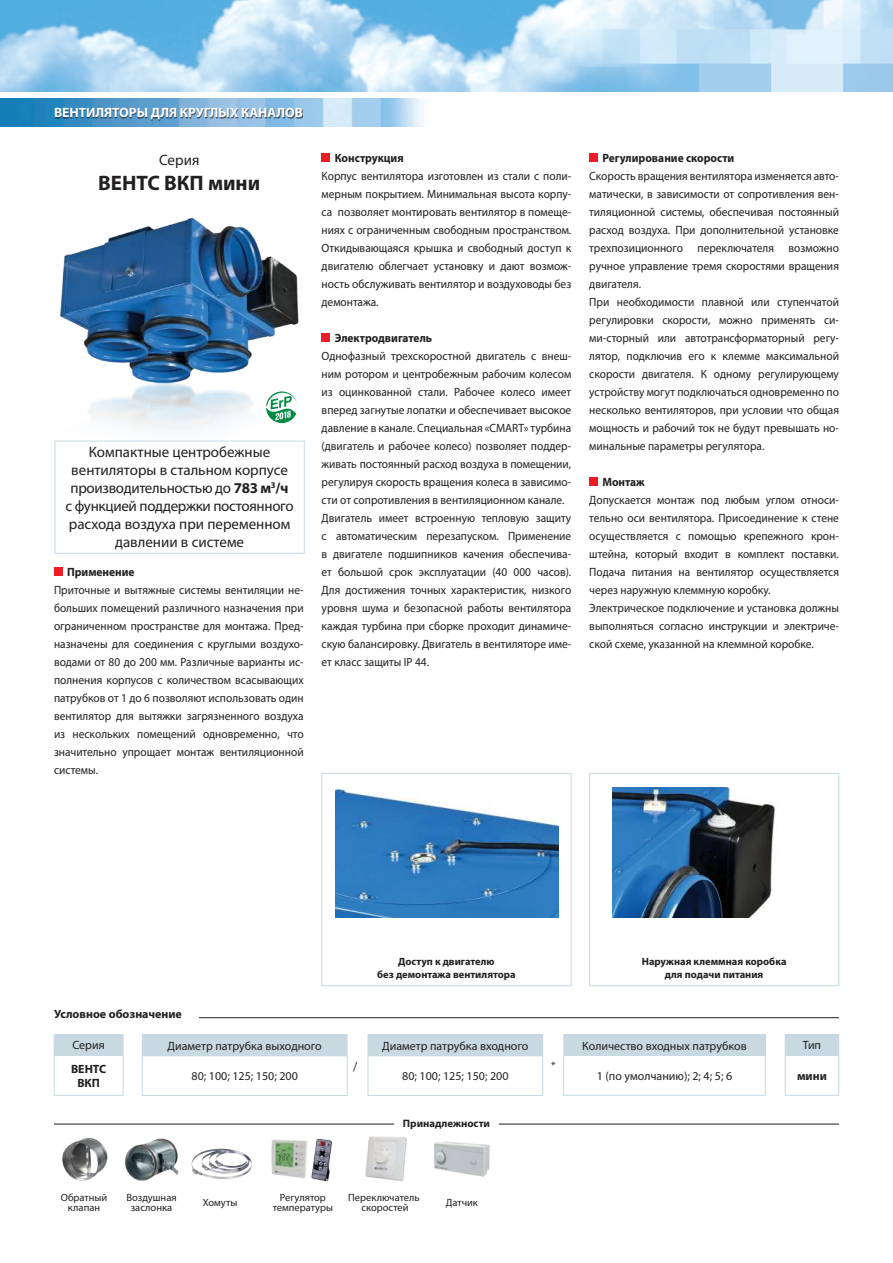
<style>
.page{position:relative;width:893px;height:1263px;background:#fff}
.page>*{position:absolute;margin:0;border:0;box-sizing:border-box;transform-origin:0 0}
.t1{font:700 21px "Myriad Pro";color:#221f1f}
.t2{font:15px/18px "Myriad Pro";color:#221f1f;text-align:center}
.t3{font:700 13.5px "Myriad Pro";color:#fff}
.t4{font:13.5px "Myriad Pro";color:#221f1f;scale:.89 1}
.t5{font:12px/18px "Myriad Pro";color:#221f1f;scale:.95 1}
.t6{font:12px "Myriad Pro";color:#221f1f}
.t7{font:700 12px "Myriad Pro";color:#221f1f;scale:.95 1}
.t8{font:700 12px/14.4px "Myriad Pro";color:#221f1f;text-align:center}
.t9{font:700 10.8px "Myriad Pro";color:#221f1f}
.t10{font:10.5px/9.6px "Myriad Pro";color:#221f1f;text-align:center}
.t11{font:700 10.5px/12.6px "Myriad Pro";color:#221f1f;text-align:center}
.s1{font-weight:700}
</style>
<div class="page">
<img style="left:0;top:0;width:893px;height:91px">
<img style="left:0;top:99px;width:423px;height:27px">
<div style="left:55px;top:109px;width:248px;height:11px;background:#221f1f;opacity:.7"></div>
<div style="left:54px;top:567px;width:9px;height:9px;background:#ed1c24"></div>
<div style="left:322px;top:153px;width:8px;height:9px;background:#ed1c24"></div>
<div style="left:322px;top:333px;width:8px;height:9px;background:#ed1c24"></div>
<div style="left:589px;top:153px;width:9px;height:9px;background:#ed1c24"></div>
<div style="left:589px;top:477px;width:9px;height:9px;background:#ed1c24"></div>
<img style="left:55px;top:217px;width:249px;height:224px">
<img style="left:124px;top:1138px;width:55px;height:43px">
<img style="left:62px;top:1137px;width:46px;height:44px">
<img style="left:191px;top:1148px;width:61px;height:31px">
<img style="left:365px;top:1136px;width:42px;height:46px">
<img style="left:271px;top:1138px;width:62px;height:44px">
<img style="left:433px;top:1141px;width:57px;height:36px">
<hr style="left:54px;top:1124px;width:340px;height:1px;background:#221f1f">
<hr style="left:499px;top:1124px;width:340px;height:1px;background:#221f1f">
<div style="left:54px;top:1034px;width:69px;height:21px;background:#c8d9e2"></div>
<hr style="left:54px;top:1095px;width:69px;height:1px;background:#c8d9e2">
<hr style="left:54px;top:1056px;width:1px;height:39px;background:#c8d9e2">
<hr style="left:123px;top:1056px;width:1px;height:39px;background:#c8d9e2">
<hr style="left:54px;top:1055px;width:69px;height:1px;background:#c8d9e2">
<svg style="left:123px;top:1035px;width:1px;height:20px"></svg>
<div style="left:785px;top:1034px;width:54px;height:21px;background:#c8d9e2"></div>
<hr style="left:785px;top:1095px;width:54px;height:1px;background:#c8d9e2">
<hr style="left:785px;top:1056px;width:1px;height:39px;background:#c8d9e2">
<hr style="left:838px;top:1056px;width:1px;height:39px;background:#c8d9e2">
<hr style="left:785px;top:1055px;width:54px;height:1px;background:#c8d9e2">
<div style="left:564px;top:1034px;width:201px;height:22px;background:#c8d9e2"></div>
<hr style="left:563px;top:1056px;width:1px;height:39px;background:#c8d9e2">
<hr style="left:765px;top:1056px;width:1px;height:39px;background:#c8d9e2">
<hr style="left:564px;top:1095px;width:201px;height:1px;background:#c8d9e2">
<svg style="left:563px;top:1034px;width:1px;height:22px"></svg>
<svg style="left:765px;top:1034px;width:1px;height:22px"></svg>
<div style="left:142px;top:1034px;width:205px;height:22px;background:#c8d9e2"></div>
<hr style="left:142px;top:1095px;width:205px;height:1px;background:#c8d9e2">
<svg style="left:347px;top:1035px;width:1px;height:20px"></svg>
<hr style="left:142px;top:1056px;width:1px;height:39px;background:#c8d9e2">
<hr style="left:347px;top:1056px;width:1px;height:39px;background:#c8d9e2">
<hr style="left:199px;top:1017px;width:640px;height:1px;background:#221f1f">
<div style="left:322px;top:773px;width:249px;height:213px;border:1px solid #c8d9e2"></div>
<img style="left:336px;top:788px;width:222px;height:129px">
<div style="left:589px;top:773px;width:250px;height:213px;border:1px solid #c8d9e2"></div>
<img style="left:612px;top:788px;width:163px;height:129px">
<div style="left:55px;top:441px;width:250px;height:113px;border:1px solid #c8d9e2"></div>
<div style="left:368px;top:1034px;width:175px;height:22px;background:#c8d9e2"></div>
<hr style="left:368px;top:1095px;width:175px;height:1px;background:#c8d9e2">
<hr style="left:368px;top:1056px;width:1px;height:39px;background:#c8d9e2">
<hr style="left:542px;top:1056px;width:1px;height:39px;background:#c8d9e2">
<svg style="left:264px;top:389px;width:36px;height:36px"></svg>
<p class="t3" style="left:54px;top:108px;width:251px">ВЕНТИЛЯТОРЫ ДЛЯ КРУГЛЫХ КАНАЛОВ</p>
<p class="t2" style="left:159px;top:152px;width:42px">Серия</p>
<h1 class="t1" style="left:98px;top:175px;width:164px">ВЕНТС ВКП мини</h1>
<p class="t2" style="left:66px;top:444px;width:230px">Компактные центробежные вентиляторы в стальном корпусе производительностью до <span class="s1">783 м</span><sup>3</sup><span class="s1">/ч </span>с функцией поддержки постоянного расхода воздуха при переменном давлении в системе</p>
<p class="t7" style="left:67px;top:567px;width:73px">Применение</p>
<p class="t5" style="left:54px;top:582px;width:264px;text-align:justify">Приточные и вытяжные системы вентиляции не&shy;больших помещений различного назначения при ограниченном пространстве для монтажа. Пред&shy;назначены для соединения с круглыми воздухо&shy;водами от 80 до 200 мм. Различные варианты ис&shy;полнения корпусов с количеством всасывающих патрубков от 1 до 6 позволяют использовать один вентилятор для вытяжки загрязненного воздуха из нескольких помещений одновременно, что значительно упрощает монтаж вентиляционной системы.</p>
<p class="t7" style="left:335px;top:153px;width:74px">Конструкция</p>
<p class="t5" style="left:322px;top:168px;width:264px;text-align:justify">Корпус вентилятора изготовлен из стали с поли&shy;мерным покрытием. Минимальная высота корпу&shy;са позволяет монтировать вентилятор в помеще&shy;ниях с ограниченным свободным пространством.<br>Откидывающаяся крышка и свободный доступ к двигателю облегчает установку и дают возмож&shy;ность обслуживать вентилятор и воздуховоды без демонтажа.</p>
<p class="t7" style="left:335px;top:333px;width:104px">Электродвигатель</p>
<p class="t5" style="left:322px;top:348px;width:264px">Однофазный трехскоростной двигатель с внеш&shy;ним ротором и центробежным рабочим колесом из оцинкованной стали. Рабочее колесо имеет вперед загнутые лопатки и обеспечивает высокое давление в канале. Специальная «СMART» турбина (двигатель и рабочее колесо) позволяет поддер&shy;живать постоянный расход воздуха в помещении, регулируя скорость вращения колеса в зависимо&shy;сти от сопротивления в вентиляционном канале.<br>Двигатель имеет встроенную тепловую защиту с автоматическим перезапуском. Применение в двигателе подшипников качения обеспечива&shy;ет большой срок эксплуатации (40 000 часов).<br>Для достижения точных характеристик, низкого уровня шума и безопасной работы вентилятора каждая турбина при сборке проходит динамиче&shy;скую балансировку. Двигатель в вентиляторе име&shy;ет класс защиты IP 44.</p>
<p class="t7" style="left:602px;top:153px;width:140px">Регулирование скорости</p>
<p class="t5" style="left:589px;top:168px;width:264px">Скорость вращения вентилятора изменяется авто&shy;матически, в зависимости от сопротивления вен&shy;тиляционной системы, обеспечивая постоянный расход воздуха. При дополнительной установке трехпозиционного переключателя возможно ручное управление тремя скоростями вращения двигателя.<br>При необходимости плавной или ступенчатой регулировки скорости, можно применять си&shy;ми-сторный или автотрансформаторный регу&shy;лятор, подключив его к клемме максимальной скорости двигателя. К одному регулирующему устройству могут подключаться одновременно по несколько вентиляторов, при условии что общая мощность и рабочий ток не будут превышать но&shy;минальные параметры регулятора.</p>
<p class="t7" style="left:602px;top:477px;width:46px">Монтаж</p>
<p class="t5" style="left:589px;top:492px;width:264px">Допускается монтаж под любым углом относи&shy;тельно оси вентилятора. Присоединение к стене осуществляется с помощью крепежного крон&shy;штейна, который входит в комплект поставки.<br>Подача питания на вентилятор осуществляется через наружную клеммную коробку.<br>Электрическое подключение и установка должны выполняться согласно инструкции и электриче&shy;ской схеме, указанной на клеммной коробке.</p>
<p class="t8" style="left:54px;top:1008px;width:129px">Условное обозначение</p>
<p class="t11" style="left:377px;top:956px;width:140px">Доступ к двигателю<br>без демонтажа вентилятора</p>
<p class="t11" style="left:642px;top:956px;width:146px">Наружная клеммная коробка для подачи питания</p>
<p class="t6" style="left:73px;top:1041px;width:34px">Серия</p>
<p class="t8" style="left:71px;top:1062px;width:37px">ВЕНТС<br>ВКП</p>
<p class="t6" style="left:168px;top:1041px;width:156px">Диаметр патрубка выходного</p>
<p class="t6" style="left:192px;top:1071px;width:108px">80; 100; 125; 150; 200</p>
<p class="t4" style="left:353px;top:1062px;width:6px">/</p>
<p class="t6" style="left:382px;top:1041px;width:148px">Диаметр патрубка входного</p>
<p class="t6" style="left:402px;top:1071px;width:108px">80; 100; 125; 150; 200</p>
<p class="t9" style="left:403px;top:1119px;width:89px">Принадлежности</p>
<p class="t10" style="left:551px;top:1061px;width:6px">*</p>
<p class="t10" style="left:61px;top:1194px;width:48px">Обратный клапан</p>
<p class="t10" style="left:203px;top:1198px;width:36px">Хомуты</p>
<p class="t10" style="left:126px;top:1194px;width:52px">Воздушная заслонка</p>
<p class="t10" style="left:273px;top:1194px;width:62px">Регулятор температуры</p>
<p class="t10" style="left:446px;top:1198px;width:34px">Датчик</p>
<p class="t10" style="left:348px;top:1194px;width:73px">Переключатель скоростей</p>
<p class="t6" style="left:582px;top:1041px;width:166px">Количество входных патрубков</p>
<p class="t6" style="left:597px;top:1072px;width:137px">1 (по умолчанию); 2; 4; 5; 6</p>
<p class="t6" style="left:803px;top:1041px;width:20px">Тип</p>
<p class="t8" style="left:797px;top:1070px;width:31px">мини</p>
</div>
